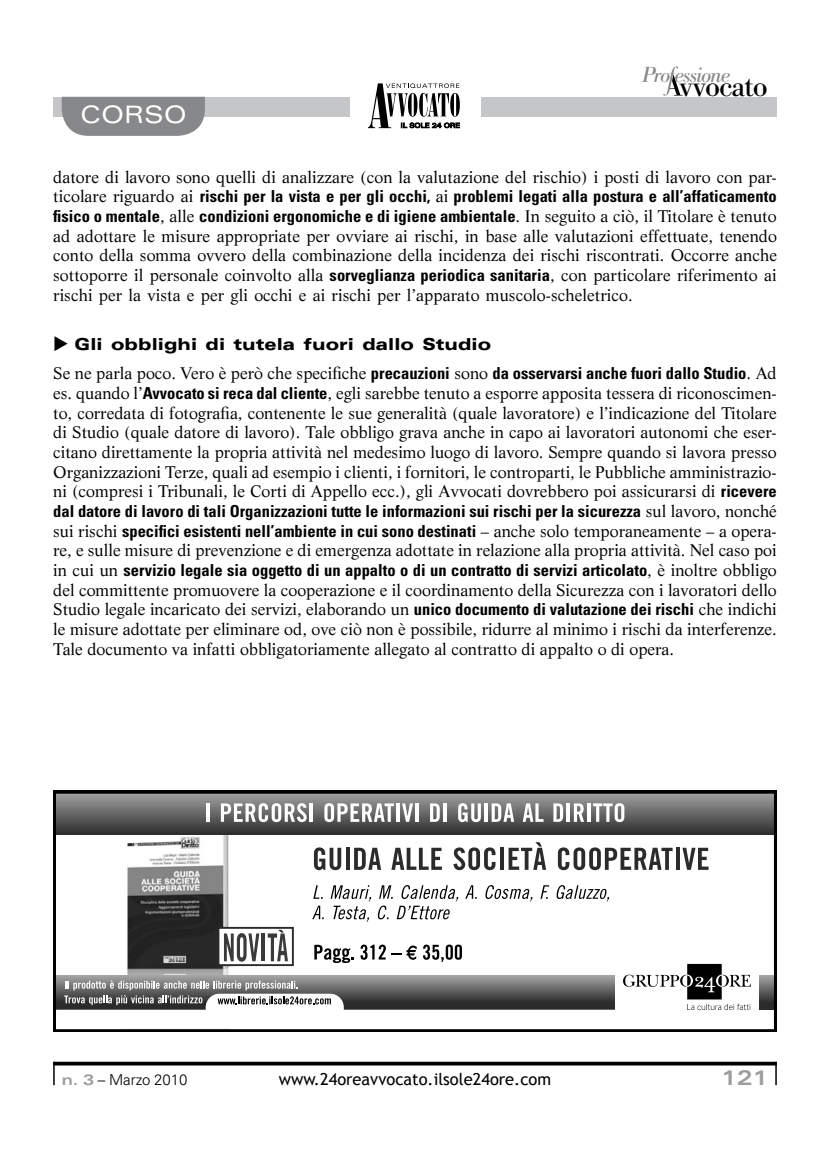
<style>
.page{position:relative;width:830px;height:1149px;background:#fff}
.page>*{position:absolute;margin:0;border:0;box-sizing:border-box;transform-origin:0 0}
.t1{font:30px "Bodoni BE";letter-spacing:-.03em;color:#000}
.t2{font:expanded 24px "Univers";letter-spacing:.005em;color:#fff}
.t3{font:italic 21.45px "Bodoni BE";letter-spacing:-.045em;color:#87888a}
.t4{font:700 expanded 21px "Univers";color:#9c9d9f}
.t5{font:16.5px/19.6px "Life LT Std";color:#000;text-align:justify}
.t6{font:700 condensed 16.5px/19.6px "Univers";color:#000}
.t7{font:16.5px "Trebuchet MS";color:#000}
.t8{font:300 15px "Univers";letter-spacing:-.005em;color:#000}
.s1{color:#fff}
.s2{font-family:"Life LT Std";font-weight:400;font-stretch:normal}
.s3{font-family:"Univers";font-weight:700;font-stretch:condensed}
.s4{font-weight:900;font-stretch:expanded}
.s5{font-weight:700;font-stretch:expanded;color:#9c9d9f}
</style>
<div class="page">
<div style="left:53px;top:97px;width:723px;height:19px;background:#c5c6c8"></div>
<div style="left:349px;top:83px;width:131px;height:45px;background:#fff"></div>
<svg style="left:368px;top:83px;width:91px;height:45px"></svg>
<svg style="left:55px;top:1061px;width:719px;height:4px;fill:#000"></svg>
<hr style="left:53px;top:1061px;width:2px;height:23px;background:#000">
<hr style="left:774px;top:1061px;width:2px;height:23px;background:#000">
<svg style="left:663px;top:66px;width:19px;height:30px"></svg>
<svg style="left:62px;top:97px;width:143px;height:39px"></svg>
<svg style="left:53px;top:790px;width:723px;height:241px"></svg>
<svg style="left:56px;top:884px;width:694px;height:144px"></svg>
<h2 class="t2" style="left:80px;top:101px;width:108px">CORSO</h2>
<h3 class="t3" style="left:641px;top:62px;width:89px">Pro<span class="s1">f</span>essione</h3>
<h1 class="t1" style="left:663px;top:68px;width:105px"><span class="s1">A</span>vvocato</h1>
<p class="t5" style="left:53px;top:167px;width:724px">datore di lavoro sono quelli di analizzare (con la valutazione del rischio) i posti di lavoro con par-</p>
<p class="t6" style="left:53px;top:186px;width:724px"><span class="s2">ticolare riguardo ai</span> rischi per la vista e per gli occhi, <span class="s2">ai</span> problemi legati alla postura e all’affaticamento fisico o mentale<span class="s2">, alle</span> condizioni ergonomiche e di igiene ambientale<span class="s2">. In seguito a ciò, il Titolare è tenuto</span></p>
<p class="t5" style="left:53px;top:226px;width:725px">ad adottare le misure appropriate per ovviare ai rischi, in base alle valutazioni effettuate, tenendo conto della somma ovvero della combinazione della incidenza dei rischi riscontrati. Occorre anche sottoporre il personale coinvolto alla <span class="s3">sorveglianza periodica sanitaria</span>, con particolare riferimento ai rischi per la vista e per gli occhi e ai rischi per l’apparato muscolo-scheletrico.</p>
<p class="t6" style="left:53px;top:329px;width:724px;line-height:29.4px">◆ <span class="s4">Gli obblighi di tutela fuori dallo Studio<br></span><span class="s2">Se ne parla poco. Vero è però che specifiche</span> precauzioni <span class="s2">sono</span> da osservarsi anche fuori dallo Studio<span class="s2">. Ad</span></p>
<p class="t5" style="left:53px;top:383px;width:724px">es. quando l’<span class="s3">Avvocato si reca dal cliente</span>, egli sarebbe tenuto a esporre apposita tessera di riconoscimen&shy;to, corredata di fotografia, contenente le sue generalità (quale lavoratore) e l’indicazione del Titolare di Studio (quale datore di lavoro). Tale obbligo grava anche in capo ai lavoratori autonomi che eser&shy;citano direttamente la propria attività nel medesimo luogo di lavoro. Sempre quando si lavora presso Organizzazioni Terze, quali ad esempio i clienti, i fornitori, le controparti, le Pubbliche amministrazio&shy;ni (compresi i Tribunali, le Corti di Appello ecc.), gli Avvocati dovrebbero poi assicurarsi di <span class="s3">ricevere</span></p>
<p class="t6" style="left:53px;top:501px;width:724px">dal datore di lavoro di tali Organizzazioni tutte le informazioni sui rischi per la sicurezza <span class="s2">sul lavoro, nonché sui rischi</span> specifici esistenti nell’ambiente in cui sono destinati <span class="s2">– anche solo temporaneamente – a opera-</span></p>
<p class="t5" style="left:53px;top:540px;width:724px">re, e sulle misure di prevenzione e di emergenza adottate in relazione alla propria attività. Nel caso poi</p>
<p class="t6" style="left:53px;top:560px;width:724px"><span class="s2">in cui un</span> servizio legale sia oggetto di un appalto o di un contratto di servizi articolato<span class="s2">, è inoltre obbligo</span></p>
<p class="t5" style="left:53px;top:579px;width:724px">del committente promuovere la cooperazione e il coordinamento della Sicurezza con i lavoratori dello Studio legale incaricato dei servizi, elaborando un <span class="s3">unico documento di valutazione dei rischi</span> che indichi le misure adottate per eliminare od, ove ciò non è possibile, ridurre al minimo i rischi da interferenze.<br>Tale documento va infatti obbligatoriamente allegato al contratto di appalto o di opera.</p>
<p class="t8" style="left:62px;top:1070px;width:127px"><span class="s5">n. 3</span> – Marzo 2010</p>
<p class="t7" style="left:279px;top:1068px;width:273px">www.24oreavvocato.ilsole24ore.com</p>
<p class="t4" style="left:721px;top:1065px;width:48px">121</p>
</div>
